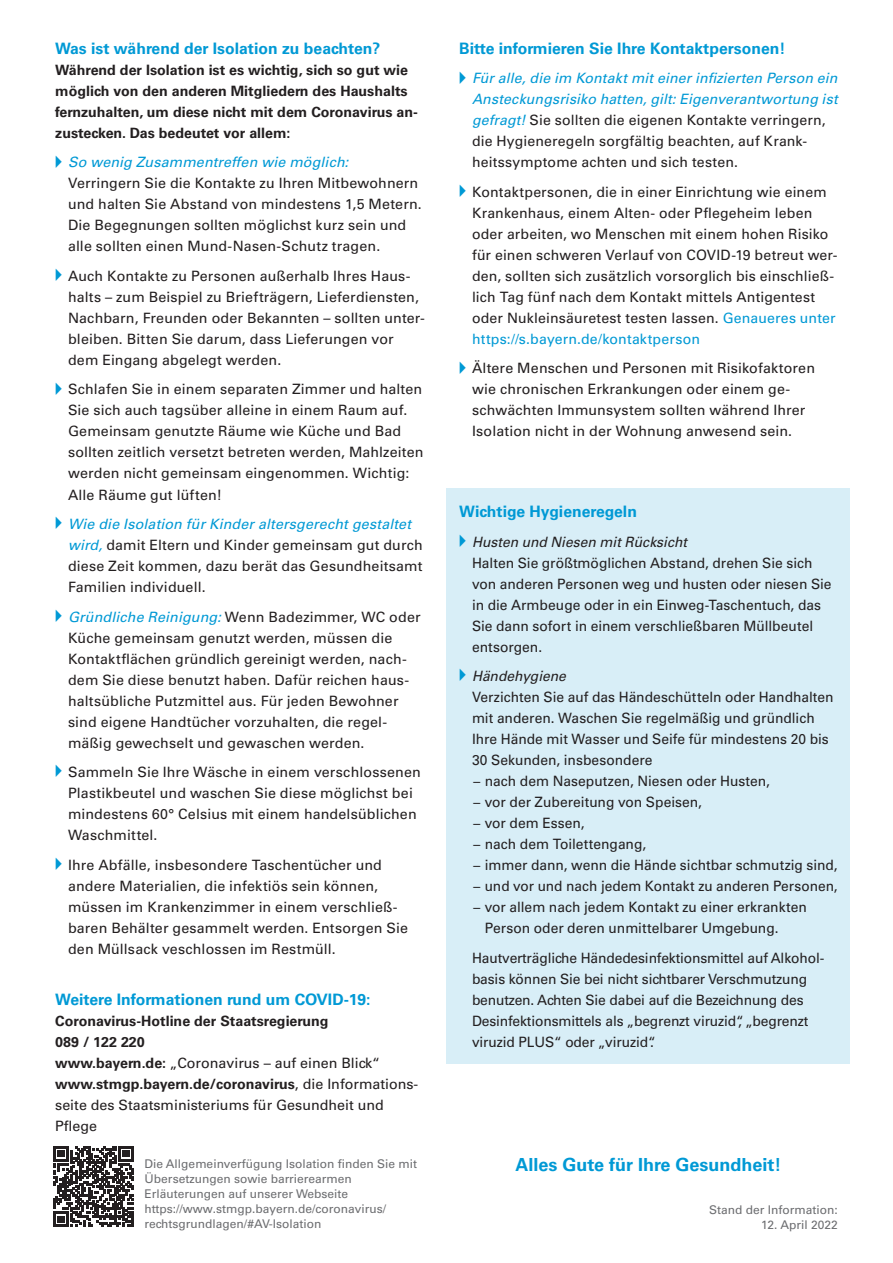
<style>
.page{position:relative;width:893px;height:1263px;background:#fff}
.page>*{position:absolute;margin:0;border:0;box-sizing:border-box;transform-origin:0 0}
.Head3{font:700 18px "Univers LT Pro 65";color:#0099d5}
.Head3-2{font:700 15.75px "Univers LT Pro 65";color:#0099d5}
.Fließtext_Abstand_da{font:14.25px/21px "Univers LT Pro 55 Roman";letter-spacing:.01em;color:#231f20}
.Fließtext_Abstand_da-2{font:14.25px/21px "Univers LT Pro 55 Roman";letter-spacing:-.01em;color:#231f20}
.Fließtext{font:700 14.25px/21px "Univers LT Pro 65";color:#231f20}
.Fließtext-2{font:14.25px/21px "Univers LT Pro 55 Roman";color:#231f20}
.Fließtext_Abstand_da-3{font:14.25px "Univers LT Pro 55 Roman";letter-spacing:.01em;color:#231f20;scale:.96 1}
.Fußzeile{font:12px/15px "Univers LT Pro 55 Roman";color:#6c6d70}
.s1{font-family:"Univers LT Pro 55";font-style:italic;color:#0099d5}
.s2{font-family:"Univers LT Pro 65";font-weight:700}
.s3{color:#0099d5}
.s4{font-family:"Univers LT Pro 55";font-style:italic}
.s5{font-size:13.5px}
</style>
<div class="page">
<div style="left:446px;top:488px;width:404px;height:575px;background:#d8eef7"></div>
<svg style="left:53px;top:1146px;width:81px;height:81px"></svg>
<h3 class="Head3-2" style="left:55px;top:37px;width:327px">Was ist während der Isolation zu beachten?</h3>
<p class="Fließtext" style="left:55px;top:59px;width:364px">Während der Isolation ist es wichtig, sich so gut wie möglich von den anderen Mitgliedern des Haushalts fernzuhalten, um diese nicht mit dem Coronavirus an&shy;zustecken. Das bedeutet vor allem:</p>
<p class="Fließtext_Abstand_da" style="left:68px;top:151px;width:355px"><span class="s1">So wenig Zusammentreffen wie möglich:<br></span>Verringern Sie die Kontakte zu Ihren Mitbewohnern und halten Sie Abstand von mindestens 1,5 Metern.<br>Die Begegnungen sollten möglichst kurz sein und alle sollten einen Mund-Nasen-Schutz tragen.</p>
<p class="Fließtext_Abstand_da" style="left:68px;top:265px;width:358px">Auch Kontakte zu Personen außerhalb Ihres Haus&shy;halts – zum Beispiel zu Briefträgern, Lieferdiensten, Nachbarn, Freunden oder Bekannten – sollten unter&shy;bleiben. Bitten Sie darum, dass Lieferungen vor dem Eingang abgelegt werden.</p>
<p class="Fließtext_Abstand_da" style="left:68px;top:378px;width:357px">Schlafen Sie in einem separaten Zimmer und halten Sie sich auch tagsüber alleine in einem Raum auf.<br>Gemeinsam genutzte Räume wie Küche und Bad sollten zeitlich versetzt betreten werden, Mahlzeiten werden nicht gemeinsam eingenommen. Wichtig:<br>Alle Räume gut lüften!</p>
<p class="Fließtext_Abstand_da" style="left:68px;top:513px;width:356px"><span class="s1">Wie die Isolation für Kinder altersgerecht gestaltet wird,</span> damit Eltern und Kinder gemeinsam gut durch diese Zeit kommen, dazu berät das Gesundheitsamt Familien individuell.</p>
<p class="Fließtext_Abstand_da" style="left:68px;top:605px;width:354px"><span class="s1">Gründliche Reinigung:</span> Wenn Badezimmer, WC oder Küche gemeinsam genutzt werden, müssen die Kontaktflächen gründlich gereinigt werden, nach&shy;dem Sie diese benutzt haben. Dafür reichen haus&shy;haltsübliche Putzmittel aus. Für jeden Bewohner sind eigene Handtücher vorzuhalten, die regel&shy;mäßig gewechselt und gewaschen werden.</p>
<p class="Fließtext_Abstand_da" style="left:68px;top:761px;width:354px">Sammeln Sie Ihre Wäsche in einem verschlossenen Plastikbeutel und waschen Sie diese möglichst bei mindestens 60° Celsius mit einem handelsüblichen Waschmittel.</p>
<p class="Fließtext_Abstand_da" style="left:68px;top:853px;width:341px">Ihre Abfälle, insbesondere Taschentücher und andere Materialien, die infektiös sein können, müssen im Krankenzimmer in einem verschließ&shy;baren Behälter gesammelt werden. Entsorgen Sie den Müllsack veschlossen im Restmüll.</p>
<h3 class="Head3-2" style="left:55px;top:988px;width:317px">Weitere Informationen rund um COVID-19:</h3>
<p class="Fließtext" style="left:55px;top:1010px;width:275px">Coronavirus-Hotline der Staatsregierung</p>
<p class="Fließtext" style="left:55px;top:1031px;width:91px">089 / 122 220</p>
<p class="Fließtext-2" style="left:55px;top:1052px;width:326px"><span class="s2">www.bayern.de:</span> „Coronavirus – auf einen Blick“</p>
<p class="Fließtext-2" style="left:55px;top:1073px;width:365px"><span class="s2">www.stmgp.bayern.de/coronavirus</span>, die Informations&shy;seite des Staatsministeriums für Gesundheit und<br>Pflege</p>
<p class="Fußzeile" style="left:145px;top:1155px;width:274px">Die Allgemeinverfügung Isolation finden Sie mit Übersetzungen sowie barrierearmen Erläuterungen auf unserer Webseite https://www.stmgp.bayern.de/coronavirus/ rechtsgrundlagen/#AV-Isolation</p>
<h3 class="Head3-2" style="left:459px;top:37px;width:328px">Bitte informieren Sie Ihre Kontaktpersonen!</h3>
<p class="Fließtext_Abstand_da" style="left:472px;top:67px;width:367px"><span class="s1">Für alle, die im Kontakt mit einer infizierten Person ein Ansteckungsrisiko hatten, gilt: Eigenverantwortung ist gefragt!</span> Sie sollten die eigenen Kontakte verringern, die Hygieneregeln sorgfältig beachten, auf Krank&shy;heitssymptome achten und sich testen.</p>
<p class="Fließtext_Abstand_da" style="left:472px;top:181px;width:367px">Kontaktpersonen, die in einer Einrichtung wie einem Krankenhaus, einem Alten- oder Pflegeheim leben oder arbeiten, wo Menschen mit einem hohen Risiko für einen schweren Verlauf von COVID-19 betreut wer&shy;den, sollten sich zusätzlich vorsorglich bis einschließ&shy;lich Tag fünf nach dem Kontakt mittels Antigentest oder Nukleinsäuretest testen lassen. <span class="s3">Genaueres unter https://s.bayern.de/kontaktperson</span></p>
<p class="Fließtext_Abstand_da" style="left:472px;top:357px;width:345px">Ältere Menschen und Personen mit Risikofaktoren wie chronischen Erkrankungen oder einem ge&shy;schwächten Immunsystem sollten während Ihrer Isolation nicht in der Wohnung anwesend sein.</p>
<h3 class="Head3-2" style="left:459px;top:500px;width:179px">Wichtige Hygieneregeln</h3>
<p class="Fließtext_Abstand_da" style="left:472px;top:530px;width:361px"><span class="s4">Husten und Niesen mit Rücksicht<br></span>Halten Sie größtmöglichen Abstand, drehen Sie sich von anderen Personen weg und husten oder niesen Sie in die Armbeuge oder in ein Einweg-Taschentuch, das Sie dann sofort in einem verschließbaren Müllbeutel entsorgen.</p>
<p class="Fließtext_Abstand_da" style="left:472px;top:665px;width:363px"><span class="s4">Händehygiene<br></span>Verzichten Sie auf das Händeschütteln oder Handhalten mit anderen. Waschen Sie regelmäßig und gründlich Ihre Hände mit Wasser und Seife für mindestens 20 bis 30 Sekunden, insbesondere</p>
<p class="Fließtext_Abstand_da" style="left:472px;top:770px;width:300px"><span class="s5">—</span> nach dem Naseputzen, Niesen oder Husten,</p>
<p class="Fließtext_Abstand_da" style="left:472px;top:791px;width:232px"><span class="s5">—</span> vor der Zubereitung von Speisen,</p>
<p class="Fließtext_Abstand_da" style="left:472px;top:812px;width:114px"><span class="s5">—</span> vor dem Essen,</p>
<p class="Fließtext_Abstand_da" style="left:472px;top:833px;width:176px"><span class="s5">—</span> nach dem Toilettengang,</p>
<p class="Fließtext_Abstand_da" style="left:472px;top:854px;width:367px"><span class="s5">—</span> immer dann, wenn die Hände sichtbar schmutzig sind,</p>
<p class="Fließtext_Abstand_da-3" style="left:472px;top:876px;width:382px"><span class="s5">—</span> und vor und nach jedem Kontakt zu anderen Personen,</p>
<p class="Fließtext_Abstand_da" style="left:485px;top:896px;width:324px;text-indent:-13px"><span class="s5">—</span> vor allem nach jedem Kontakt zu einer erkrankten<br>Person oder deren unmittelbarer Umgebung.</p>
<p class="Fließtext_Abstand_da-2" style="left:472px;top:946px;width:354px">Hautverträgliche Händedesinfektionsmittel auf Alkohol&shy;basis können Sie bei nicht sichtbarer Verschmutzung benutzen. Achten Sie dabei auf die Bezeichnung des Desinfektionsmittels als „begrenzt viruzid“, „begrenzt viruzid PLUS“ oder „viruzid“.</p>
<h3 class="Head3" style="left:515px;top:1152px;width:268px">Alles Gute für Ihre Gesundheit!</h3>
<p class="Fußzeile" style="left:709px;top:1202px;width:130px">Stand der Information:</p>
<p class="Fußzeile" style="left:761px;top:1217px;width:78px">12. April 2022</p>
</div>
